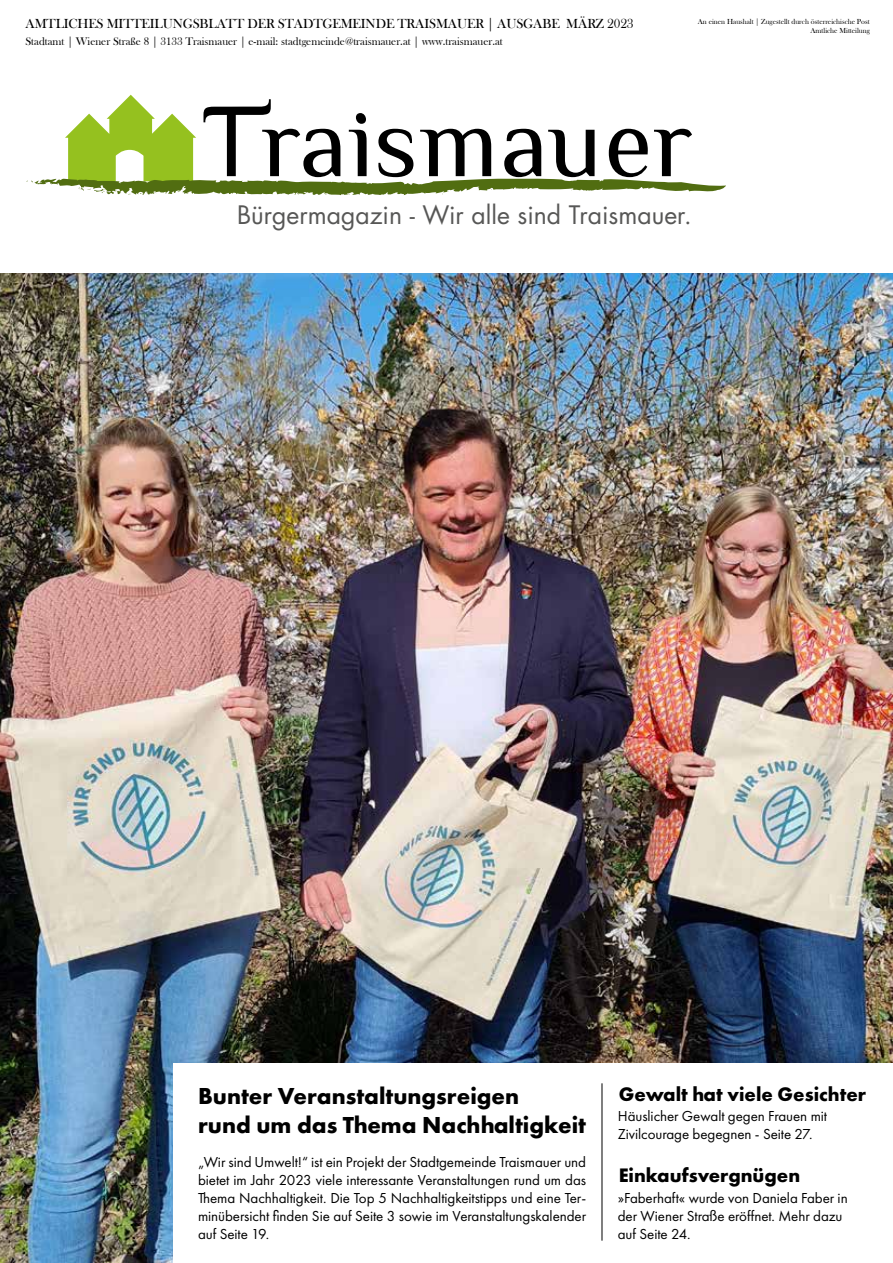
<style>
.page{position:relative;width:893px;height:1263px;background:#fff}
.page>*{position:absolute;margin:0;border:0;box-sizing:border-box;transform-origin:0 0}
.t1{font:24.75px "Futura";color:#575756}
.t2{font:700 24px/28.8px "Futura PT";color:#000}
.t3{font:700 20.25px "Futura PT";color:#000}
.t4{font:15px/18px "Futura PT";letter-spacing:-.005em;color:#000}
.t5{font:13.5px "Bask Old Face";letter-spacing:-.01em;color:#000}
.t6{font:12px "Baskerville BT";color:#000}
.t7{font:11.25px "Bask Old Face";color:#000}
.t8{font:7.5px/9px "Bask Old Face";color:#000;text-align:right}
</style>
<div class="page">
<img style="left:0;top:273px;width:893px;height:990px">
<svg style="left:26px;top:94px;width:700px;height:102px"></svg>
<div style="left:173px;top:1063px;width:720px;height:200px;background:#fff"></div>
<hr style="left:602px;top:1083px;width:1px;height:158px;background:#000">
<p class="t5" style="left:26px;top:17px;width:609px">AMTLICHES MITTEILUNGSBLATT DER STADTGEMEINDE TRAISMAUER | AUSGABE MÄRZ 2023</p>
<p class="t7" style="left:26px;top:35px;width:479px">Stadtamt | Wiener Straße 8 | 3133 Traismauer | e-mail: stadtgemeinde@traismauer.at | www.traismauer.at</p>
<p class="t6" style="left:26px;top:30px;width:127px">AUSGABE MÄRZ 2023</p>
<p class="t8" style="left:698px;top:17px;width:174px">An einen Haushalt | Zugestellt durch österreichische Post<br>Amtliche Mitteilung</p>
<h1 class="t1" style="left:237px;top:199px;width:456px">Bürgermagazin - Wir alle sind Traismauer.</h1>
<h2 class="t2" style="left:198px;top:1081px;width:389px">Bunter Veranstaltungsreigen<br>rund um das Thema Nachhaltigkeit</h2>
<p class="t4" style="left:198px;top:1152px;width:390px;text-align:justify">„Wir sind Umwelt!“ ist ein Projekt der Stadtgemeinde Traismauer und bietet im Jahr 2023 viele interessante Veranstaltungen rund um das Thema Nachhaltigkeit. Die Top 5 Nachhaltigkeitstipps und eine Ter&shy;minübersicht finden Sie auf Seite 3 sowie im Veranstaltungskalender auf Seite 19.</p>
<h3 class="t3" style="left:619px;top:1081px;width:249px">Gewalt hat viele Gesichter</h3>
<p class="t4" style="left:618px;top:1107px;width:211px">Häuslicher Gewalt gegen Frauen mit<br>Zivilcourage begegnen - Seite 27.</p>
<h3 class="t3" style="left:619px;top:1162px;width:183px">Einkaufsvergnügen</h3>
<p class="t4" style="left:618px;top:1188px;width:231px">»Faberhaft« wurde von Daniela Faber in der Wiener Straße eröffnet. Mehr dazu auf Seite 24.</p>
</div>
